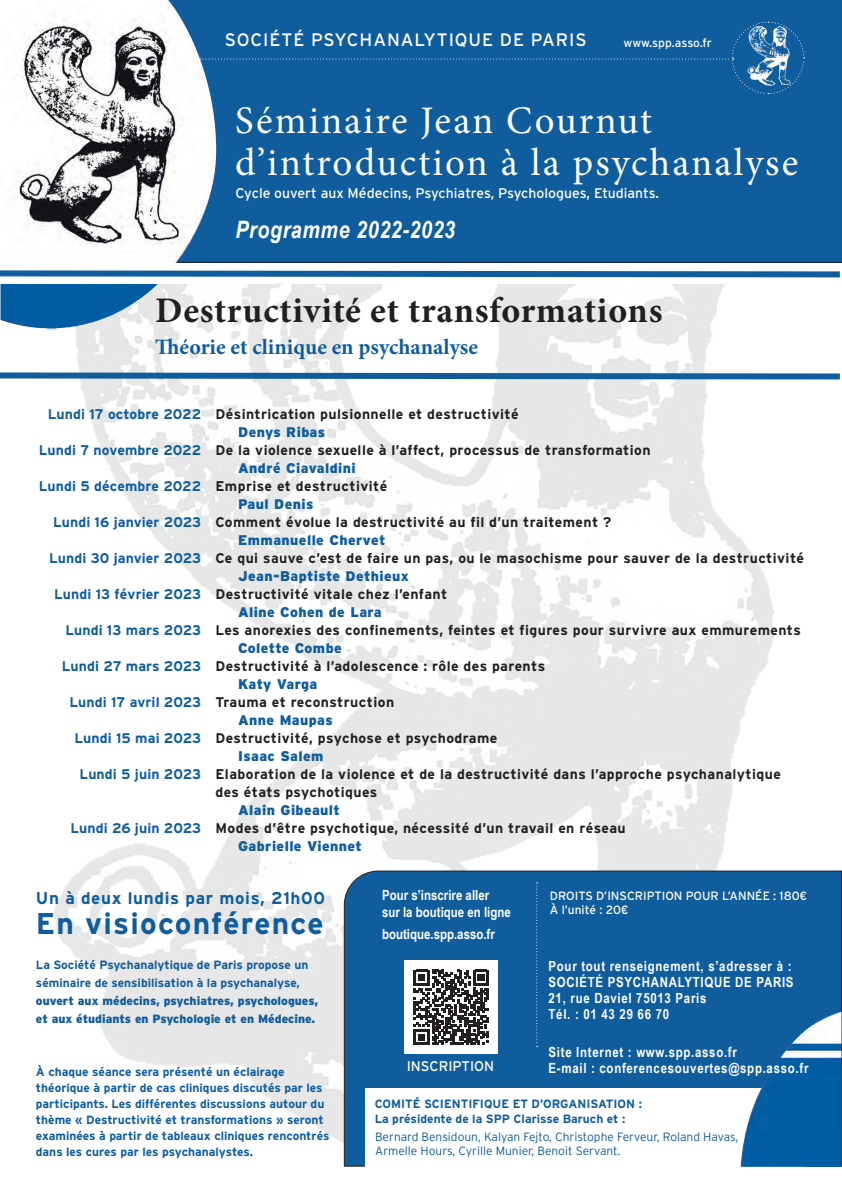
<style>
.page{position:relative;width:842px;height:1191px;background:#fff}
.page>*{position:absolute;margin:0;border:0;box-sizing:border-box;transform-origin:0 0}
.t1{font:39px/42px "Minion Pro";letter-spacing:.05em;color:#fff}
.t2{font:700 36px "Minion Pro";letter-spacing:.02em;color:#231f20}
.t3{font:700 30px "Interstate";letter-spacing:.04em;color:#105d9d}
.t4{font:italic 700 24px "Arial Narrow";letter-spacing:.025em;color:#fff}
.t5{font:700 22px "Minion Pro";color:#105d9d}
.t6{font:18px "Interstate";letter-spacing:.05em;color:#fff}
.t7{font:700 17px "Interstate";letter-spacing:.04em;color:#105d9d}
.t8{font:700 14px/18px "Interstate";letter-spacing:.03em;color:#231f20}
.t9{font:700 14px "Interstate";letter-spacing:.01em;color:#105d9d}
.t10{font:700 14px/16px "Arial Narrow";letter-spacing:.05em;color:#fff}
.t11{font:900 14px "Interstate";letter-spacing:.03em;color:#105d9d}
.t12{font:14px "Interstate";color:#fff}
.t13{font:700 14px/16.8px "Arial Narrow";color:#fff}
.t14{font:700 12px/16px "Interstate";color:#105d9d}
.t15{font:300 12px/14.4px "Interstate";color:#105d9d}
.t16{font:900 12px/18px "Interstate";color:#105d9d}
.t17{font:12px/14.4px "Interstate";color:#fff}
</style>
<div class="page">
<img style="left:48px;top:284px;width:726px;height:859px">
<div style="left:343px;top:870px;width:499px;height:297px;background:#105d9d"></div>
<div style="left:366px;top:1088px;width:440px;height:78px;background:#fff"></div>
<img style="left:740px;top:1011px;width:101px;height:155px">
<div style="left:404px;top:960px;width:94px;height:94px;background:#fff"></div>
<svg style="left:414px;top:969px;width:75px;height:76px"></svg>
<div style="left:216px;top:0;width:626px;height:263px;background:#105d9d"></div>
<div style="left:216px;top:21px;width:589px;height:74px;background:#105d9d"></div>
<img style="left:747px;top:26px;width:44px;height:59px">
<svg style="left:0;top:369px;width:840px;height:13px"></svg>
<img style="left:1px;top:0;width:215px;height:330px">
<svg style="left:536px;top:882px;width:2px;height:164px"></svg>
<div style="left:0;top:263px;width:178px;height:21px;background:#fff"></div>
<svg style="left:0;top:267px;width:840px;height:13px"></svg>
<p class="t6" style="left:225px;top:29px;width:363px">SOCIÉTÉ PSYCHANALYTIQUE DE PARIS</p>
<p class="t17" style="left:623px;top:35px;width:90px">www.spp.asso.fr</p>
<h1 class="t1" style="left:235px;top:100px;width:565px">Séminaire Jean Cournut d’introduction à la psychanalyse</h1>
<p class="t12" style="left:235px;top:185px;width:425px">Cycle ouvert aux Médecins, Psychiatres, Psychologues, Etudiants.</p>
<h3 class="t4" style="left:235px;top:212px;width:221px">Programme 2022-2023</h3>
<h2 class="t2" style="left:155px;top:289px;width:509px">Destructivité et transformations</h2>
<h3 class="t5" style="left:155px;top:333px;width:324px">Théorie et clinique en psychanalyse</h3>
<p class="t9" style="left:48px;top:406px;width:155px">Lundi 17 octobre 2022</p>
<p class="t9" style="left:39px;top:442px;width:164px">Lundi 7 novembre 2022</p>
<p class="t9" style="left:39px;top:478px;width:164px">Lundi 5 décembre 2022</p>
<p class="t9" style="left:53px;top:514px;width:150px">Lundi 16 janvier 2023</p>
<p class="t9" style="left:49px;top:550px;width:154px">Lundi 30 janvier 2023</p>
<p class="t9" style="left:54px;top:586px;width:149px">Lundi 13 février 2023</p>
<p class="t9" style="left:65px;top:622px;width:137px">Lundi 13 mars 2023</p>
<p class="t9" style="left:62px;top:658px;width:141px">Lundi 27 mars 2023</p>
<p class="t9" style="left:69px;top:694px;width:133px">Lundi 17 avril 2023</p>
<p class="t9" style="left:74px;top:730px;width:128px">Lundi 15 mai 2023</p>
<p class="t9" style="left:80px;top:766px;width:123px">Lundi 5 juin 2023</p>
<p class="t9" style="left:71px;top:820px;width:132px">Lundi 26 juin 2023</p>
<p class="t8" style="left:215px;top:404px;width:305px">Désintrication pulsionnelle et destructivité</p>
<p class="t11" style="left:238px;top:424px;width:89px">Denys Ribas</p>
<p class="t8" style="left:215px;top:440px;width:437px">De la violence sexuelle à l’affect, processus de transformation</p>
<p class="t11" style="left:238px;top:460px;width:119px">André Ciavaldini</p>
<p class="t8" style="left:215px;top:476px;width:173px">Emprise et destructivité</p>
<p class="t11" style="left:238px;top:496px;width:77px">Paul Denis</p>
<p class="t8" style="left:215px;top:512px;width:397px">Comment évolue la destructivité au fil d’un traitement ?</p>
<p class="t11" style="left:238px;top:532px;width:149px">Emmanuelle Chervet</p>
<p class="t8" style="left:215px;top:548px;width:590px">Ce qui sauve c’est de faire un pas, ou le masochisme pour sauver de la destructivité</p>
<p class="t11" style="left:238px;top:568px;width:172px">Jean-Baptiste Dethieux</p>
<p class="t8" style="left:215px;top:584px;width:233px">Destructivité vitale chez l’enfant</p>
<p class="t11" style="left:238px;top:604px;width:145px">Aline Cohen de Lara</p>
<p class="t8" style="left:215px;top:620px;width:587px">Les anorexies des confinements, feintes et figures pour survivre aux emmurements</p>
<p class="t11" style="left:238px;top:640px;width:105px">Colette Combe</p>
<p class="t8" style="left:215px;top:656px;width:331px">Destructivité à l’adolescence : rôle des parents</p>
<p class="t11" style="left:238px;top:676px;width:81px">Katy Varga</p>
<p class="t8" style="left:215px;top:692px;width:180px">Trauma et reconstruction</p>
<p class="t11" style="left:238px;top:712px;width:96px">Anne Maupas</p>
<p class="t8" style="left:215px;top:728px;width:283px">Destructivité, psychose et psychodrame</p>
<p class="t11" style="left:238px;top:748px;width:87px">Isaac Salem</p>
<p class="t8" style="left:215px;top:765px;width:567px">Elaboration de la violence et de la destructivité dans l’approche psychanalytique des états psychotiques</p>
<p class="t11" style="left:238px;top:802px;width:103px">Alain Gibeault</p>
<p class="t8" style="left:215px;top:819px;width:412px">Modes d’être psychotique, nécessité d’un travail en réseau</p>
<p class="t11" style="left:238px;top:838px;width:125px">Gabrielle Viennet</p>
<p class="t7" style="left:36px;top:888px;width:291px">Un à deux lundis par mois, 21h00</p>
<h3 class="t3" style="left:36px;top:906px;width:289px">En visioconférence</h3>
<p class="t14" style="left:36px;top:955px;width:274px;line-height:18px">La Société Psychanalytique de Paris propose un séminaire de sensibilisation à la psychanalyse,</p>
<p class="t16" style="left:36px;top:991px;width:284px">ouvert aux médecins, psychiatres, psychologues, et aux étudiants en Psychologie et en Médecine.</p>
<p class="t14" style="left:36px;top:1063px;width:295px">À chaque séance sera présenté un éclairage théorique à partir de cas cliniques discutés par les participants. Les différentes discussions autour du thème « Destructivité et transformations » seront examinées à partir de tableaux cliniques rencontrés dans les cures par les psychanalystes.</p>
<p class="t13" style="left:382px;top:886px;width:130px">Pour s’inscrire aller<br>sur la boutique en ligne</p>
<p class="t13" style="left:382px;top:925px;width:114px">boutique.spp.asso.fr</p>
<p class="t12" style="left:407px;top:1058px;width:89px">INSCRIPTION</p>
<p class="t17" style="left:550px;top:888px;width:259px">DROITS D’INSCRIPTION POUR L’ANNÉE : 180€<br>À l’unité : 20€</p>
<p class="t10" style="left:549px;top:957px;width:246px">Pour tout renseignement, s’adresser à :<br>SOCIÉTÉ PSYCHANALYTIQUE DE PARIS<br>21, rue Daviel 75013 Paris<br>Tél. : 01 43 29 66 70</p>
<p class="t10" style="left:549px;top:1043px;width:261px">Site Internet : www.spp.asso.fr<br>E-mail : conferencesouvertes@spp.asso.fr</p>
<p class="t14" style="left:375px;top:1096px;width:269px;line-height:14.4px">COMITÉ SCIENTIFIQUE ET D’ORGANISATION :<br>La présidente de la SPP Clarisse Baruch et :</p>
<p class="t15" style="left:375px;top:1129px;width:365px">Bernard Bensidoun, Kalyan Fejto, Christophe Ferveur, Roland Havas,<br>Armelle Hours, Cyrille Munier, Benoit Servant.</p>
</div>
